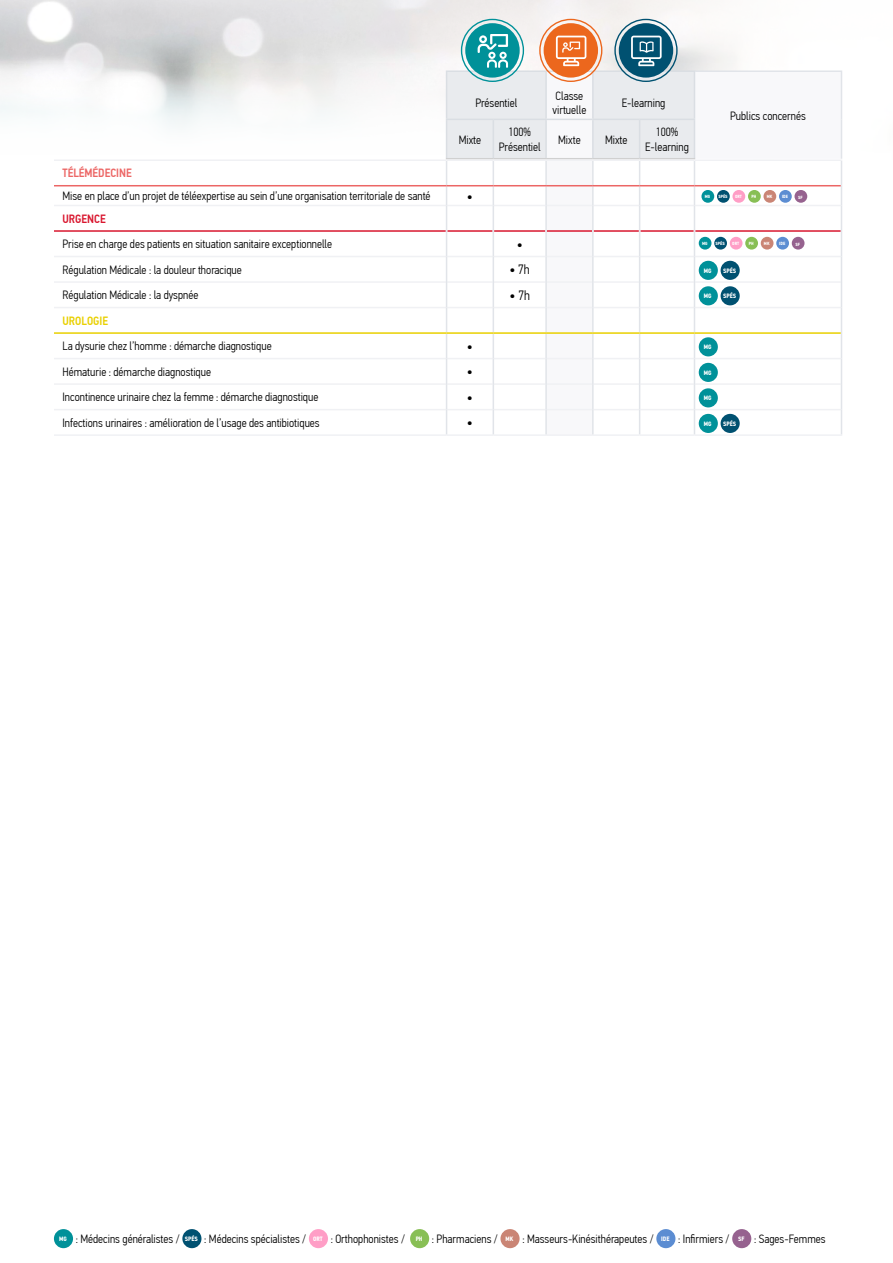
<style>
.page{position:relative;width:893px;height:1263px;background:#fff}
.page>*{position:absolute;margin:0;border:0;box-sizing:border-box;transform-origin:0 0}
.t1{font:500 13.5px "PF Din Text Cond Pro";color:#000}
.t2{font:300 13.5px "PF Din Text Cond Pro";color:#000}
.t3{font:300 12px/14.4px "PF Din Text Cond Pro";color:#000;text-align:center}
.t4{font:500 12px "PF Din Text Cond Pro";color:#ec6665}
.t5{font:500 12px "PF Din Text Cond Pro";color:#e9d000}
.t6{font:500 12px "PF Din Text Cond Pro";color:#d9172f}
.t7{font:700 6.3px "PF Din Text Cond Pro";color:#fff}
.t8{font:700 4.5px "PF Din Text Cond Pro";color:#fff}
.s1{font-weight:500}
</style>
<div class="page">
<img style="left:0;top:0;width:693px;height:126px">
<div style="left:54px;top:1229px;width:19px;height:19px;background:#009199;border-radius:50%"></div>
<div style="left:182px;top:1229px;width:19px;height:19px;background:#005171;border-radius:50%"></div>
<div style="left:309px;top:1229px;width:19px;height:19px;background:#ff9ec6;border-radius:50%"></div>
<div style="left:410px;top:1229px;width:19px;height:19px;background:#88bf55;border-radius:50%"></div>
<div style="left:500px;top:1229px;width:20px;height:19px;background:#ca8575;border-radius:50%"></div>
<div style="left:656px;top:1229px;width:19px;height:19px;background:#5c8dd2;border-radius:50%"></div>
<div style="left:732px;top:1229px;width:19px;height:19px;background:#96628f;border-radius:50%"></div>
<div style="left:465px;top:23px;width:55px;height:55px;background:#009199;border-radius:50%"></div>
<div style="left:544px;top:23px;width:54px;height:55px;background:#ec671d;border-radius:50%"></div>
<div style="left:619px;top:23px;width:54px;height:55px;background:#005171;border-radius:50%"></div>
<hr style="left:54px;top:159px;width:393px;height:2px;background:#f0f1f4">
<hr style="left:54px;top:205px;width:392px;height:1px;background:#f0f1f4">
<hr style="left:54px;top:256px;width:392px;height:1px;background:#f0f1f4">
<hr style="left:54px;top:281px;width:392px;height:2px;background:#f0f1f4">
<hr style="left:54px;top:307px;width:392px;height:1px;background:#f0f1f4">
<hr style="left:54px;top:358px;width:392px;height:1px;background:#f0f1f4">
<hr style="left:54px;top:383px;width:392px;height:2px;background:#f0f1f4">
<hr style="left:54px;top:409px;width:392px;height:1px;background:#f0f1f4">
<hr style="left:54px;top:434px;width:393px;height:2px;background:#f0f1f4">
<hr style="left:447px;top:434px;width:46px;height:2px;background:#f0f1f4">
<hr style="left:493px;top:434px;width:53px;height:2px;background:#f0f1f4">
<hr style="left:546px;top:434px;width:47px;height:2px;background:#f0f1f4">
<hr style="left:593px;top:434px;width:47px;height:2px;background:#f0f1f4">
<hr style="left:640px;top:434px;width:54px;height:2px;background:#f0f1f4">
<hr style="left:694px;top:434px;width:148px;height:2px;background:#f0f1f4">
<hr style="left:54px;top:230px;width:392px;height:2px;background:#d9172f">
<svg style="left:446px;top:35px;width:396px;height:399px"></svg>
<hr style="left:54px;top:332px;width:393px;height:2px;background:#e9d000">
<hr style="left:447px;top:332px;width:46px;height:2px;background:#e9d000">
<hr style="left:493px;top:332px;width:53px;height:2px;background:#e9d000">
<hr style="left:546px;top:332px;width:47px;height:2px;background:#e9d000">
<hr style="left:593px;top:332px;width:47px;height:2px;background:#e9d000">
<hr style="left:640px;top:332px;width:54px;height:2px;background:#e9d000">
<hr style="left:694px;top:332px;width:147px;height:2px;background:#e9d000">
<hr style="left:54px;top:185px;width:393px;height:1px;background:#ec6665">
<hr style="left:447px;top:185px;width:46px;height:1px;background:#ec6665">
<hr style="left:493px;top:185px;width:53px;height:1px;background:#ec6665">
<hr style="left:546px;top:185px;width:47px;height:1px;background:#ec6665">
<hr style="left:593px;top:185px;width:47px;height:1px;background:#ec6665">
<hr style="left:640px;top:185px;width:54px;height:1px;background:#ec6665">
<hr style="left:694px;top:185px;width:147px;height:1px;background:#ec6665">
<div style="left:701px;top:190px;width:13px;height:13px;background:#009199;border-radius:50%"></div>
<div style="left:717px;top:190px;width:13px;height:13px;background:#005171;border-radius:50%"></div>
<div style="left:732px;top:190px;width:13px;height:13px;background:#ff9ec6;border-radius:50%"></div>
<div style="left:748px;top:190px;width:13px;height:13px;background:#88bf55;border-radius:50%"></div>
<div style="left:763px;top:190px;width:13px;height:13px;background:#ca8575;border-radius:50%"></div>
<div style="left:779px;top:190px;width:13px;height:13px;background:#5c8dd2;border-radius:50%"></div>
<div style="left:794px;top:190px;width:13px;height:13px;background:#96628f;border-radius:50%"></div>
<div style="left:699px;top:237px;width:12px;height:13px;background:#009199;border-radius:50%"></div>
<div style="left:714px;top:237px;width:13px;height:13px;background:#005171;border-radius:50%"></div>
<div style="left:730px;top:237px;width:12px;height:13px;background:#ff9ec6;border-radius:50%"></div>
<div style="left:745px;top:237px;width:13px;height:13px;background:#88bf55;border-radius:50%"></div>
<div style="left:761px;top:237px;width:12px;height:13px;background:#ca8575;border-radius:50%"></div>
<div style="left:776px;top:237px;width:13px;height:13px;background:#5c8dd2;border-radius:50%"></div>
<div style="left:792px;top:237px;width:12px;height:13px;background:#96628f;border-radius:50%"></div>
<div style="left:699px;top:261px;width:19px;height:19px;background:#009199;border-radius:50%"></div>
<div style="left:721px;top:261px;width:19px;height:19px;background:#005171;border-radius:50%"></div>
<div style="left:699px;top:286px;width:19px;height:19px;background:#009199;border-radius:50%"></div>
<div style="left:721px;top:286px;width:19px;height:19px;background:#005171;border-radius:50%"></div>
<div style="left:699px;top:337px;width:19px;height:19px;background:#009199;border-radius:50%"></div>
<div style="left:699px;top:363px;width:19px;height:19px;background:#009199;border-radius:50%"></div>
<div style="left:699px;top:388px;width:19px;height:19px;background:#009199;border-radius:50%"></div>
<div style="left:699px;top:414px;width:19px;height:19px;background:#009199;border-radius:50%"></div>
<div style="left:721px;top:414px;width:19px;height:19px;background:#005171;border-radius:50%"></div>
<p class="t3" style="left:475px;top:96px;width:43px">Présentiel</p>
<p class="t3" style="left:553px;top:89px;width:35px;text-align:left">Classe virtuelle</p>
<p class="t3" style="left:622px;top:96px;width:45px">E-learning</p>
<p class="t3" style="left:459px;top:132px;width:24px">Mixte</p>
<p class="t3" style="left:499px;top:125px;width:43px">100%<br>Présentiel</p>
<p class="t3" style="left:558px;top:132px;width:24px">Mixte</p>
<p class="t3" style="left:605px;top:132px;width:24px">Mixte</p>
<p class="t3" style="left:645px;top:125px;width:45px">100%<br>E-learning</p>
<p class="t3" style="left:730px;top:109px;width:77px">Publics concernés</p>
<p class="t4" style="left:63px;top:166px;width:71px">TÉLÉMÉDECINE</p>
<p class="t3" style="left:63px;top:189px;width:370px">Mise en place d’un projet de téléexpertise au sein d’une organisation territoriale de santé</p>
<p class="t1" style="left:467px;top:188px;width:7px">•</p>
<p class="t8" style="left:705px;top:194px;width:7px">MG</p>
<p class="t8" style="left:718px;top:194px;width:11px">SPÉS</p>
<p class="t8" style="left:735px;top:194px;width:8px">ORT</p>
<p class="t8" style="left:751px;top:194px;width:6px">PH</p>
<p class="t8" style="left:767px;top:194px;width:7px">MK</p>
<p class="t8" style="left:782px;top:194px;width:7px">IDE</p>
<p class="t8" style="left:798px;top:194px;width:6px">SF</p>
<p class="t6" style="left:63px;top:211px;width:45px">URGENCE</p>
<p class="t3" style="left:63px;top:237px;width:271px">Prise en charge des patients en situation sanitaire exceptionnelle</p>
<p class="t1" style="left:517px;top:236px;width:7px">•</p>
<p class="t8" style="left:702px;top:241px;width:7px">MG</p>
<p class="t8" style="left:716px;top:241px;width:11px">SPÉS</p>
<p class="t8" style="left:732px;top:241px;width:8px">ORT</p>
<p class="t8" style="left:749px;top:241px;width:6px">PH</p>
<p class="t8" style="left:764px;top:241px;width:7px">MK</p>
<p class="t8" style="left:779px;top:241px;width:7px">IDE</p>
<p class="t8" style="left:795px;top:241px;width:6px">SF</p>
<p class="t3" style="left:63px;top:262px;width:181px">Régulation Médicale : la douleur thoracique</p>
<p class="t2" style="left:510px;top:262px;width:22px"><span class="s1">•</span> 7h</p>
<p class="t7" style="left:704px;top:267px;width:9px">MG</p>
<p class="t7" style="left:723px;top:267px;width:15px">SPÉS</p>
<p class="t3" style="left:63px;top:288px;width:137px">Régulation Médicale : la dyspnée</p>
<p class="t2" style="left:509px;top:287px;width:22px"><span class="s1">•</span> 7h</p>
<p class="t7" style="left:704px;top:292px;width:9px">MG</p>
<p class="t7" style="left:723px;top:292px;width:15px">SPÉS</p>
<p class="t5" style="left:63px;top:313px;width:47px">UROLOGIE</p>
<p class="t3" style="left:63px;top:339px;width:211px">La dysurie chez l’homme : démarche diagnostique</p>
<p class="t1" style="left:467px;top:338px;width:7px">•</p>
<p class="t7" style="left:704px;top:343px;width:9px">MG</p>
<p class="t3" style="left:63px;top:365px;width:150px">Hématurie : démarche diagnostique</p>
<p class="t1" style="left:467px;top:364px;width:7px">•</p>
<p class="t7" style="left:704px;top:369px;width:9px">MG</p>
<p class="t3" style="left:63px;top:390px;width:257px">Incontinence urinaire chez la femme : démarche diagnostique</p>
<p class="t1" style="left:467px;top:389px;width:7px">•</p>
<p class="t7" style="left:704px;top:394px;width:9px">MG</p>
<p class="t3" style="left:63px;top:416px;width:259px">Infections urinaires : amélioration de l’usage des antibiotiques</p>
<p class="t1" style="left:467px;top:415px;width:7px">•</p>
<p class="t7" style="left:704px;top:420px;width:9px">MG</p>
<p class="t7" style="left:723px;top:420px;width:15px">SPÉS</p>
<p class="t3" style="left:59px;top:1231px;width:768px"><sup>MG</sup> : Médecins généralistes / <sup>SPÉS</sup> : Médecins spécialistes / <sup>ORT</sup> : Orthophonistes / <sup>PH</sup> : Pharmaciens / <sup>MK</sup> : Masseurs-Kinésithérapeutes / <sup>IDE</sup> : Infirmiers / <sup>SF</sup> : Sages-Femmes</p>
</div>
